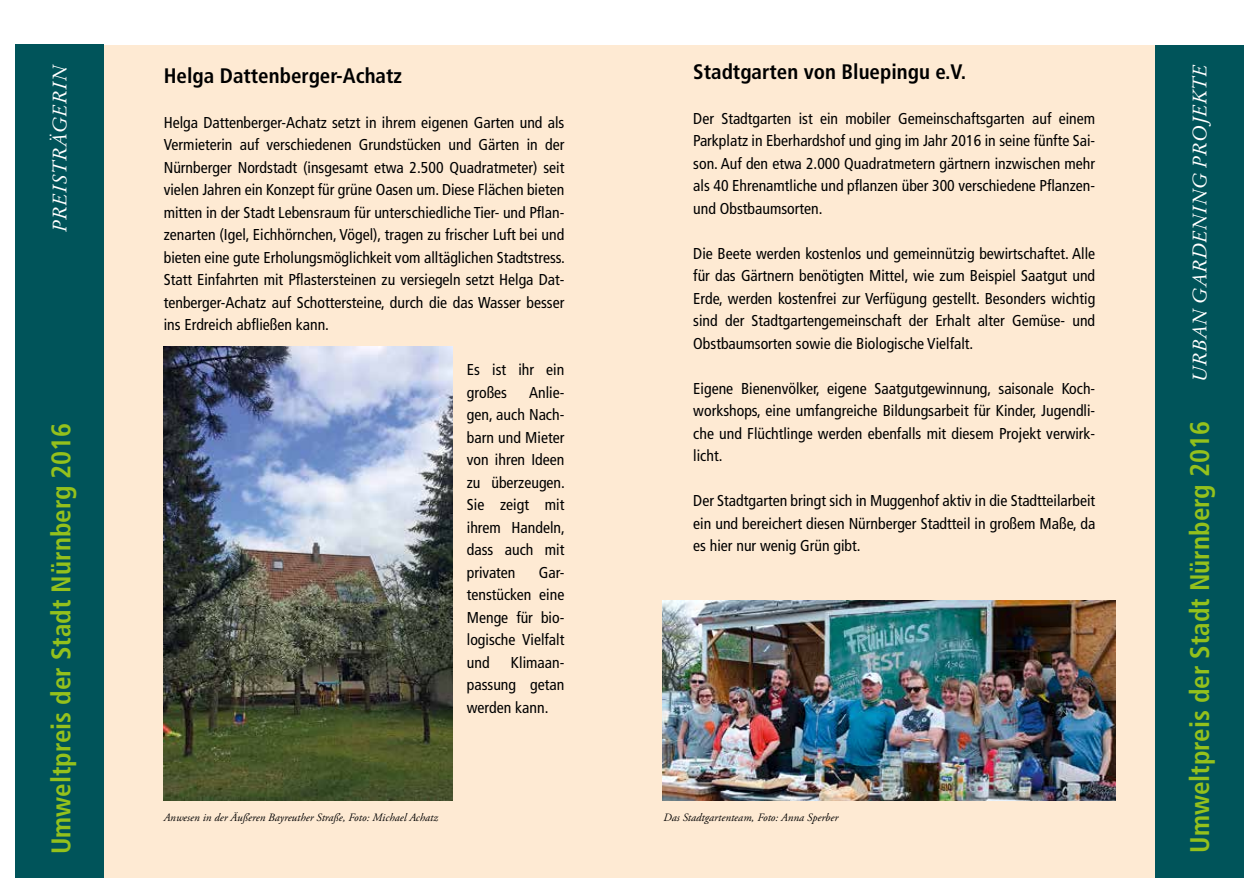
<style>
.page{position:relative;width:1259px;height:893px;background:#fff}
.page>*{position:absolute;margin:0;border:0;box-sizing:border-box;transform-origin:0 0}
.t1{font:700 condensed 27px "Frutiger LT Std";color:#94c11c}
.t2{font:700 condensed 21px "Frutiger LT Std";color:#000}
.t3{font:italic 19.5px "Stempel Garamond";color:#fff}
.t4{font:condensed 15.75px/22.5px "Frutiger LT Std";color:#000;text-align:justify}
.t5{font:italic 11.25px "Adobe Garamond Pro";letter-spacing:.005em;color:#000}
</style>
<div class="page">
<div style="left:104px;top:45px;width:1060px;height:832px;background:#feead3"></div>
<div style="left:1154px;top:45px;width:89px;height:832px;background:#00545a"></div>
<div style="left:16px;top:44px;width:88px;height:834px;background:#00545a"></div>
<img style="left:164px;top:347px;width:289px;height:453px">
<img style="left:662px;top:601px;width:453px;height:199px">
<p class="t3" style="left:48px;top:232px;width:169px;rotate:-90deg">PREISTRÄGERIN</p>
<h1 class="t1" style="left:45px;top:854px;width:433px;rotate:-90deg">Umweltpreis der Stadt Nürnberg 2016</h1>
<h2 class="t2" style="left:164px;top:63px;width:240px">Helga Dattenberger-Achatz</h2>
<p class="t4" style="left:164px;top:111px;width:403px">Helga Dattenberger-Achatz setzt in ihrem eigenen Garten und als Vermieterin auf verschiedenen Grundstücken und Gärten in der Nürnberger Nordstadt (insgesamt etwa 2.500 Quadratmeter) seit vielen Jahren ein Konzept für grüne Oasen um. Diese Flächen bieten mitten in der Stadt Lebensraum für unterschiedliche Tier- und Pflan&shy;zenarten (Igel, Eichhörnchen, Vögel), tragen zu frischer Luft bei und bieten eine gute Erholungsmöglichkeit vom alltäglichen Stadtstress.<br>Statt Einfahrten mit Pflastersteinen zu versiegeln setzt Helga Dat&shy;tenberger-Achatz auf Schottersteine, durch die das Wasser besser ins Erdreich abfließen kann.</p>
<p class="t4" style="left:467px;top:358px;width:99px">Es ist ihr ein großes</p>
<p class="t4" style="left:467px;top:381px;width:100px;text-indent:62px">Anlie&shy;gen, auch Nach&shy;barn und Mieter von ihren Ideen zu überzeugen.<br>Sie zeigt mit ihrem Handeln, dass auch mit privaten</p>
<p class="t4" style="left:467px;top:561px;width:99px;text-indent:72px">Gar&shy;tenstücken eine Menge für bio&shy;logische Vielfalt und</p>
<p class="t4" style="left:467px;top:651px;width:99px;text-indent:44px">Klimaan&shy;passung getan werden kann.</p>
<h2 class="t2" style="left:693px;top:59px;width:274px">Stadtgarten von Bluepingu e.V.</h2>
<p class="t4" style="left:693px;top:107px;width:403px">Der Stadtgarten ist ein mobiler Gemeinschaftsgarten auf einem Parkplatz in Eberhardshof und ging im Jahr 2016 in seine fünfte Sai&shy;son. Auf den etwa 2.000 Quadratmetern gärtnern inzwischen mehr als 40 Ehrenamtliche und pflanzen über 300 verschiedene Pflanzen&shy;und Obstbaumsorten.</p>
<p class="t4" style="left:693px;top:242px;width:403px">Die Beete werden kostenlos und gemeinnützig bewirtschaftet. Alle für das Gärtnern benötigten Mittel, wie zum Beispiel Saatgut und Erde, werden kostenfrei zur Verfügung gestellt. Besonders wichtig sind der Stadtgartengemeinschaft der Erhalt alter Gemüse- und Obstbaumsorten sowie die Biologische Vielfalt.</p>
<p class="t4" style="left:693px;top:377px;width:403px">Eigene Bienenvölker, eigene Saatgutgewinnung, saisonale Koch&shy;workshops, eine umfangreiche Bildungsarbeit für Kinder, Jugendli&shy;che und Flüchtlinge werden ebenfalls mit diesem Projekt verwirk&shy;licht.</p>
<p class="t4" style="left:693px;top:490px;width:403px">Der Stadtgarten bringt sich in Muggenhof aktiv in die Stadtteilarbeit ein und bereichert diesen Nürnberger Stadtteil in großem Maße, da es hier nur wenig Grün gibt.</p>
<p class="t5" style="left:164px;top:810px;width:276px">Anwesen in der Äußeren Bayreuther Straße, Foto: Michael Achatz</p>
<p class="t5" style="left:663px;top:810px;width:176px">Das Stadtgartenteam, Foto: Anna Sperber</p>
<p class="t3" style="left:1187px;top:382px;width:320px;rotate:-90deg">URBAN GARDENING PROJEKTE</p>
<h1 class="t1" style="left:1183px;top:853px;width:433px;rotate:-90deg">Umweltpreis der Stadt Nürnberg 2016</h1>
</div>
